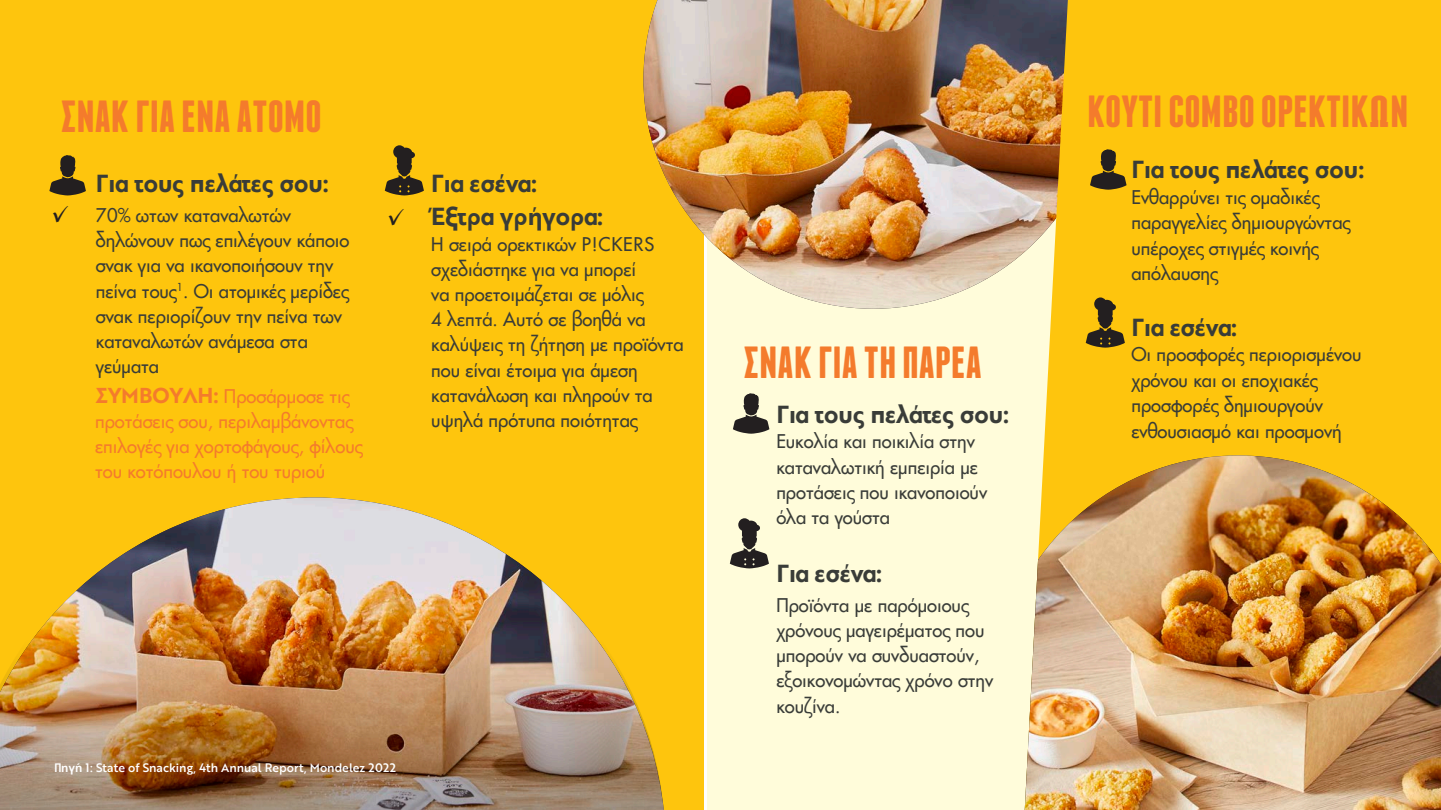
<style>
.page{position:relative;width:1441px;height:810px;background:#fff}
.page>*{position:absolute;margin:0;border:0;box-sizing:border-box;transform-origin:0 0}
.t1{font:45px "Franchise New";color:#f47b2c}
.t2{font:700 24px "Brother 1816";color:#393c38}
.t3{font:21px/25.2px "Brother 1816";color:#393c38}
.t4{font:21px/25.2px "Brother 1816";color:#f47b2c}
.t5{font:500 12px "Brother 1816";color:#fff}
.s1{font-family:"PF Agora Slab Pro";font-size:24px;color:#231f20}
.s2{font-weight:700}
.s3{font-family:"PF Agora Slab Pro";font-weight:400;color:#231f20}
</style>
<div class="page">
<div style="left:0;top:0;width:703px;height:810px;background:#fec50d"></div>
<img style="left:33px;top:497px;width:563px;height:141px">
<div style="left:707px;top:0;width:733px;height:810px;background:#fffcda"></div>
<img style="left:643px;top:0;width:381px;height:309px">
<svg style="left:1024px;top:0;width:416px;height:455px;background:#f8c216"></svg>
<img style="left:1024px;top:455px;width:416px;height:355px">
<svg style="left:733px;top:393px;width:36px;height:41px"></svg>
<svg style="left:1089px;top:149px;width:37px;height:41px;background:#8d6f16"></svg>
<svg style="left:729px;top:518px;width:40px;height:50px"></svg>
<svg style="left:1085px;top:297px;width:39px;height:51px;background:#907116"></svg>
<svg style="left:49px;top:155px;width:37px;height:40px"></svg>
<svg style="left:385px;top:145px;width:39px;height:50px"></svg>
<img style="left:0;top:638px;width:663px;height:172px">
<p class="t1" style="left:61px;top:94px;width:262px">ΣΝΑΚ ΓΙΑ ΕΝΑ ΑΤΟΜΟ</p>
<p class="t1" style="left:1086px;top:89px;width:323px">ΚΟΥΤΙ COMBO ΟΡΕΚΤΙΚΩΝ</p>
<p class="t2" style="left:96px;top:165px;width:234px">Για τους πελάτες σου:</p>
<p class="t3" style="left:96px;top:201px;width:255px;text-indent:-44px"><span class="s1">✓</span> 70% ωτων καταναλωτών δηλώνουν πως επιλέγουν κάποιο σνακ για να ικανοποιήσουν την πείνα τους<sup>1</sup>. Οι ατομικές μερίδες σνακ περιορίζουν την πείνα των καταναλωτών ανάμεσα στα γεύματα</p>
<p class="t4" style="left:95px;top:382px;width:269px"><span class="s2">ΣΥΜΒΟΥΛΗ:</span> Προσάρμοσε τις προτάσεις σου, περιλαμβάνοντας επιλογές για χορτοφάγους, φίλους του κοτόπουλου ή του τυριού</p>
<p class="t2" style="left:431px;top:165px;width:107px">Για εσένα:</p>
<p class="t2" style="left:387px;top:198px;width:217px"><span class="s3">✓</span> Έξτρα γρήγορα:</p>
<p class="t3" style="left:431px;top:230px;width:254px">Η σειρά ορεκτικών P!CKERS σχεδιάστηκε για να μπορεί<br>να προετοιμάζεται σε μόλις<br>4 λεπτά. Αυτό σε βοηθά να καλύψεις τη ζήτηση με προϊόντα που είναι έτοιμα για άμεση κατανάλωση και πληρούν τα υψηλά πρότυπα ποιότητας</p>
<p class="t5" style="left:54px;top:759px;width:343px">Πηγή 1: State of Snacking, 4th Annual Report, Mondelez 2022</p>
<p class="t1" style="left:743px;top:339px;width:240px">ΣΝΑΚ ΓΙΑ ΤΗ ΠΑΡΕΑ</p>
<p class="t2" style="left:776px;top:396px;width:234px">Για τους πελάτες σου:</p>
<p class="t3" style="left:776px;top:427px;width:212px">Ευκολία και ποικιλία στην καταναλωτική εμπειρία με προτάσεις που ικανοποιούν όλα τα γούστα</p>
<p class="t2" style="left:776px;top:555px;width:107px">Για εσένα:</p>
<p class="t3" style="left:776px;top:591px;width:218px">Προϊόντα με παρόμοιους χρόνους μαγειρέματος που μπορούν να συνδυαστούν, εξοικονομώντας χρόνο στην κουζίνα.</p>
<p class="t2" style="left:1131px;top:151px;width:234px">Για τους πελάτες σου:</p>
<p class="t3" style="left:1131px;top:183px;width:220px">Ενθαρρύνει τις ομαδικές παραγγελίες δημιουργώντας υπέροχες στιγμές κοινής απόλαυσης</p>
<p class="t2" style="left:1131px;top:309px;width:107px">Για εσένα:</p>
<p class="t3" style="left:1131px;top:340px;width:231px">Οι προσφορές περιορισμένου χρόνου και οι εποχιακές προσφορές δημιουργούν ενθουσιασμό και προσμονή</p>
</div>
